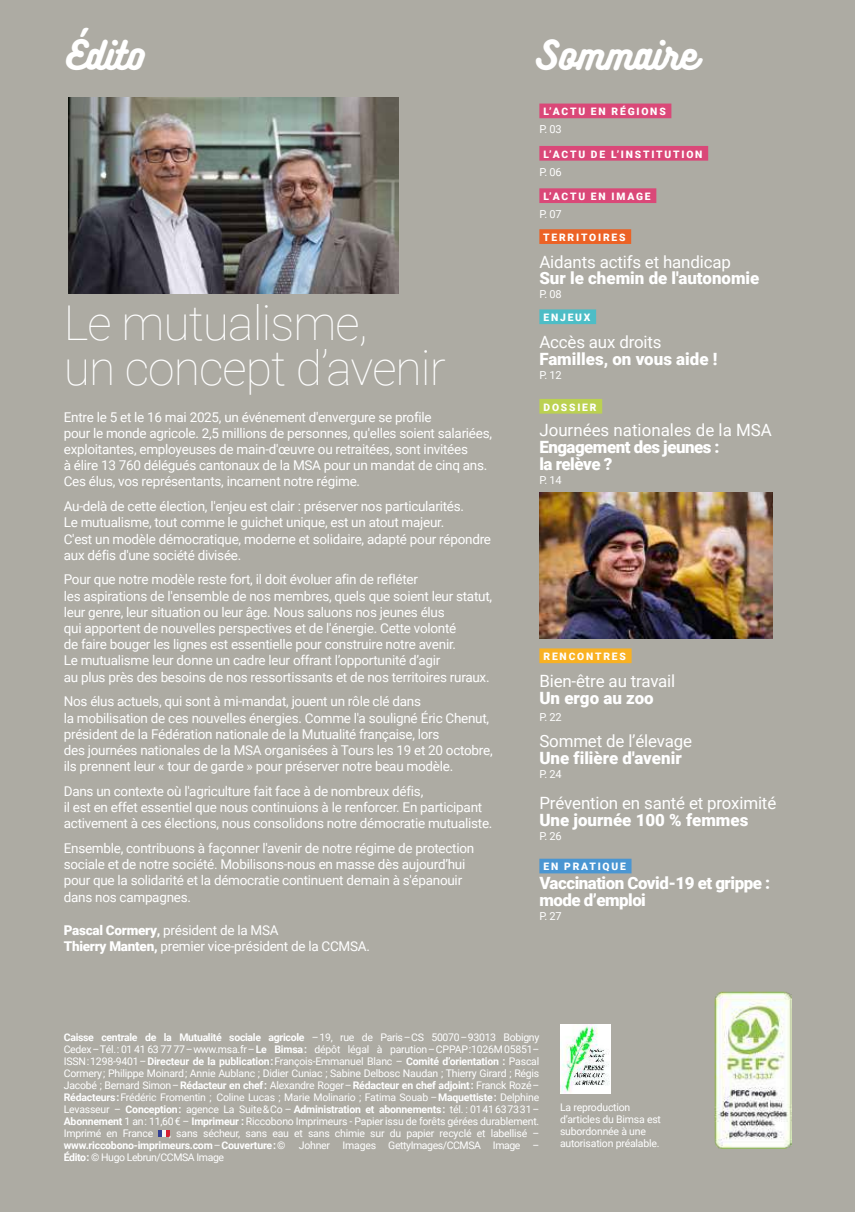
<style>
.page{position:relative;width:855px;height:1212px;background:#adaba3}
.page>*{position:absolute;margin:0;border:0;box-sizing:border-box;transform-origin:0 0}
.t1{font:100 48px/45px "Roboto";letter-spacing:-.02em;color:#fff}
.t2{font:36px "Bukhari Script";color:#fff}
.t3{font:16.95px "Roboto";letter-spacing:-.01em;color:#fff}
.t4{font:900 16.95px "Roboto";color:#fff}
.t5{font:900 16.95px/17px "Roboto";letter-spacing:-.03em;color:#fff}
.t6{font:13.5px/16.2px "Roboto";letter-spacing:-.02em;color:#fff}
.t7{font:10.95px "Roboto";letter-spacing:-.03em;color:#fff}
.t8{font:10.5px/12px "Roboto";letter-spacing:-.02em;color:#fff}
.t9{font:10.5px "Roboto";letter-spacing:-.04em;color:#fff}
.t10{font:900 10.35px "Roboto";letter-spacing:.175em;color:#fff}
.s1{font-weight:900}
.s2{font-weight:700}
</style>
<div class="page">
<svg style="left:158px;top:1130px;width:11px;height:7px"></svg>
<img style="left:68px;top:98px;width:330px;height:195px">
<div style="left:539px;top:104px;width:132px;height:14px;background:#da4878"></div>
<div style="left:539px;top:146px;width:169px;height:15px;background:#da4878"></div>
<div style="left:539px;top:188px;width:117px;height:15px;background:#da4878"></div>
<div style="left:539px;top:229px;width:92px;height:15px;background:#ec6225"></div>
<div style="left:539px;top:309px;width:57px;height:15px;background:#4dbdc6"></div>
<div style="left:539px;top:399px;width:63px;height:15px;background:#bbd151"></div>
<div style="left:539px;top:648px;width:92px;height:15px;background:#f9b122"></div>
<div style="left:539px;top:859px;width:92px;height:14px;background:#4a96d2"></div>
<img style="left:539px;top:493px;width:233px;height:145px">
<img style="left:560px;top:1024px;width:51px;height:70px">
<img style="left:714px;top:992px;width:77px;height:156px">
<h2 class="t2" style="left:66px;top:36px;width:79px">Édito</h2>
<h2 class="t2" style="left:534px;top:36px;width:164px">Sommaire</h2>
<h1 class="t1" style="left:64px;top:298px;width:383px">Le mutualisme,<br>un concept d’avenir</h1>
<p class="t6" style="left:64px;top:408px;width:430px">Entre le 5 et le 16 mai 2025, un événement d'envergure se profile<br>pour le monde agricole. 2,5 millions de personnes, qu'elles soient salariées, exploitantes, employeuses de main-d'œuvre ou retraitées, sont invitées<br>à élire 13 760 délégués cantonaux de la MSA pour un mandat de cinq ans.<br>Ces élus, vos représentants, incarnent notre régime.</p>
<p class="t6" style="left:64px;top:498px;width:429px">Au-delà de cette élection, l'enjeu est clair : préserver nos particularités.<br>Le mutualisme, tout comme le guichet unique, est un atout majeur.<br>C'est un modèle démocratique, moderne et solidaire, adapté pour répondre aux défis d'une société divisée.</p>
<p class="t6" style="left:64px;top:571px;width:430px">Pour que notre modèle reste fort, il doit évoluer afin de refléter<br>les aspirations de l'ensemble de nos membres, quels que soient leur statut, leur genre, leur situation ou leur âge. Nous saluons nos jeunes élus<br>qui apportent de nouvelles perspectives et de l'énergie. Cette volonté<br>de faire bouger les lignes est essentielle pour construire notre avenir.<br>Le mutualisme leur donne un cadre leur offrant l’opportunité d’agir<br>au plus près des besoins de nos ressortissants et de nos territoires ruraux.</p>
<p class="t6" style="left:64px;top:693px;width:430px">Nos élus actuels, qui sont à mi-mandat, jouent un rôle clé dans<br>la mobilisation de ces nouvelles énergies. Comme l'a souligné Éric Chenut, président de la Fédération nationale de la Mutualité française, lors<br>des journées nationales de la MSA organisées à Tours les 19 et 20 octobre, ils prennent leur « tour de garde » pour préserver notre beau modèle.</p>
<p class="t6" style="left:64px;top:782px;width:430px">Dans un contexte où l'agriculture fait face à de nombreux défis,<br>il est en effet essentiel que nous continuions à le renforcer. En participant activement à ces élections, nous consolidons notre démocratie mutualiste.</p>
<p class="t6" style="left:64px;top:839px;width:412px">Ensemble, contribuons à façonner l'avenir de notre régime de protection sociale et de notre société. Mobilisons-nous en masse dès aujourd’hui pour que la solidarité et la démocratie continuent demain à s'épanouir dans nos campagnes.</p>
<p class="t6" style="left:64px;top:921px;width:308px"><span class="s1">Pascal Cormery,</span> président de la MSA<br><span class="s1">Thierry Manten,</span> premier vice-président de la CCMSA.</p>
<p class="t10" style="left:543px;top:104px;width:124px">L’ACTU EN RÉGIONS</p>
<p class="t7" style="left:539px;top:122px;width:24px">P. 03</p>
<p class="t10" style="left:543px;top:147px;width:160px">L’ACTU DE L’INSTITUTION</p>
<p class="t7" style="left:539px;top:164px;width:24px">P. 06</p>
<p class="t10" style="left:543px;top:189px;width:109px">L’ACTU EN IMAGE</p>
<p class="t7" style="left:539px;top:207px;width:24px">P. 07</p>
<p class="t10" style="left:543px;top:230px;width:84px">TERRITOIRES</p>
<p class="t3" style="left:539px;top:250px;width:193px">Aidants actifs et handicap</p>
<p class="t4" style="left:539px;top:266px;width:222px">Sur le chemin de l'autonomie</p>
<p class="t7" style="left:539px;top:287px;width:24px">P. 08</p>
<p class="t10" style="left:543px;top:310px;width:48px">ENJEUX</p>
<p class="t3" style="left:539px;top:330px;width:124px">Accès aux droits</p>
<p class="t4" style="left:539px;top:347px;width:180px">Familles, on vous aide !</p>
<p class="t7" style="left:539px;top:367px;width:24px">P. 12</p>
<p class="t10" style="left:543px;top:400px;width:55px">DOSSIER</p>
<p class="t3" style="left:539px;top:418px;width:234px">Journées nationales de la MSA</p>
<p class="t5" style="left:539px;top:438px;width:182px">Engagement des jeunes : la relève ?</p>
<p class="t7" style="left:539px;top:473px;width:24px">P. 14</p>
<p class="t10" style="left:543px;top:649px;width:84px">RENCONTRES</p>
<p class="t3" style="left:539px;top:669px;width:137px">Bien-être au travail</p>
<p class="t4" style="left:539px;top:686px;width:116px">Un ergo au zoo</p>
<p class="t7" style="left:539px;top:709px;width:24px">P. 22</p>
<p class="t3" style="left:539px;top:729px;width:154px">Sommet de l’élevage</p>
<p class="t4" style="left:539px;top:746px;width:144px">Une filière d'avenir</p>
<p class="t7" style="left:539px;top:767px;width:24px">P. 24</p>
<p class="t3" style="left:539px;top:791px;width:238px">Prévention en santé et proximité</p>
<p class="t4" style="left:539px;top:808px;width:210px">Une journée 100 % femmes</p>
<p class="t7" style="left:539px;top:828px;width:24px">P. 26</p>
<p class="t10" style="left:543px;top:859px;width:84px">EN PRATIQUE</p>
<p class="t5" style="left:539px;top:874px;width:232px">Vaccination Covid-19 et grippe : mode d’emploi</p>
<p class="t7" style="left:539px;top:908px;width:24px">P. 27</p>
<p class="t8" style="left:64px;top:1030px;width:477px;text-align:justify"><span class="s2">Caisse centrale de la Mutualité sociale agricole</span> – 19, rue de Paris – CS 50070 – 93013 Bobigny Cedex – Tél. : 01 41 63 77 77 – www.msa.fr – <span class="s2">Le Bimsa :</span> dépôt légal à parution – CPPAP :1026M 05851– ISSN : 1298-9401 – <span class="s2">Directeur de la publication :</span> François-Emmanuel Blanc – <span class="s2">Comité d’orientation :</span> Pascal Cormery; Philippe Moinard ; Annie Aublanc ; Didier Cuniac ; Sabine Delbosc Naudan ; Thierry Girard ; Régis Jacobé ; Bernard Simon – <span class="s2">Rédacteur en chef :</span> Alexandre Roger – <span class="s2">Rédacteur en chef adjoint :</span> Franck Rozé – <span class="s2">Rédacteurs :</span> Frédéric Fromentin ; Coline Lucas ; Marie Molinario ; Fatima Souab – <span class="s2">Maquettiste :</span> Delphine Levasseur – <span class="s2">Conception :</span> agence La Suite &amp; Co – <span class="s2">Administration et abonnements :</span> tél. : 01 41 63 73 31 – <span class="s2">Abonnement</span> 1 an : 11,60 € – <span class="s2">Imprimeur :</span> Riccobono Imprimeurs - Papier issu de forêts gérées durablement.<br>Imprimé en France</p>
<p class="t8" style="left:64px;top:1126px;width:477px;text-indent:105px">, sans sécheur, sans eau et sans chimie sur du papier recyclé et labellisé – <span class="s2">www.riccobono-imprimeurs.com</span> – <span class="s2">Couverture :</span> ©</p>
<p class="t9" style="left:299px;top:1138px;width:242px">Johner Images GettyImages/CCMSA Image –</p>
<p class="t9" style="left:64px;top:1150px;width:162px"><span class="s2">Édito :</span> © Hugo Lebrun/CCMSA Image</p>
<p class="t8" style="left:560px;top:1101px;width:103px">La reproduction d’articles du Bimsa est subordonnée à une autorisation préalable.</p>
</div>
